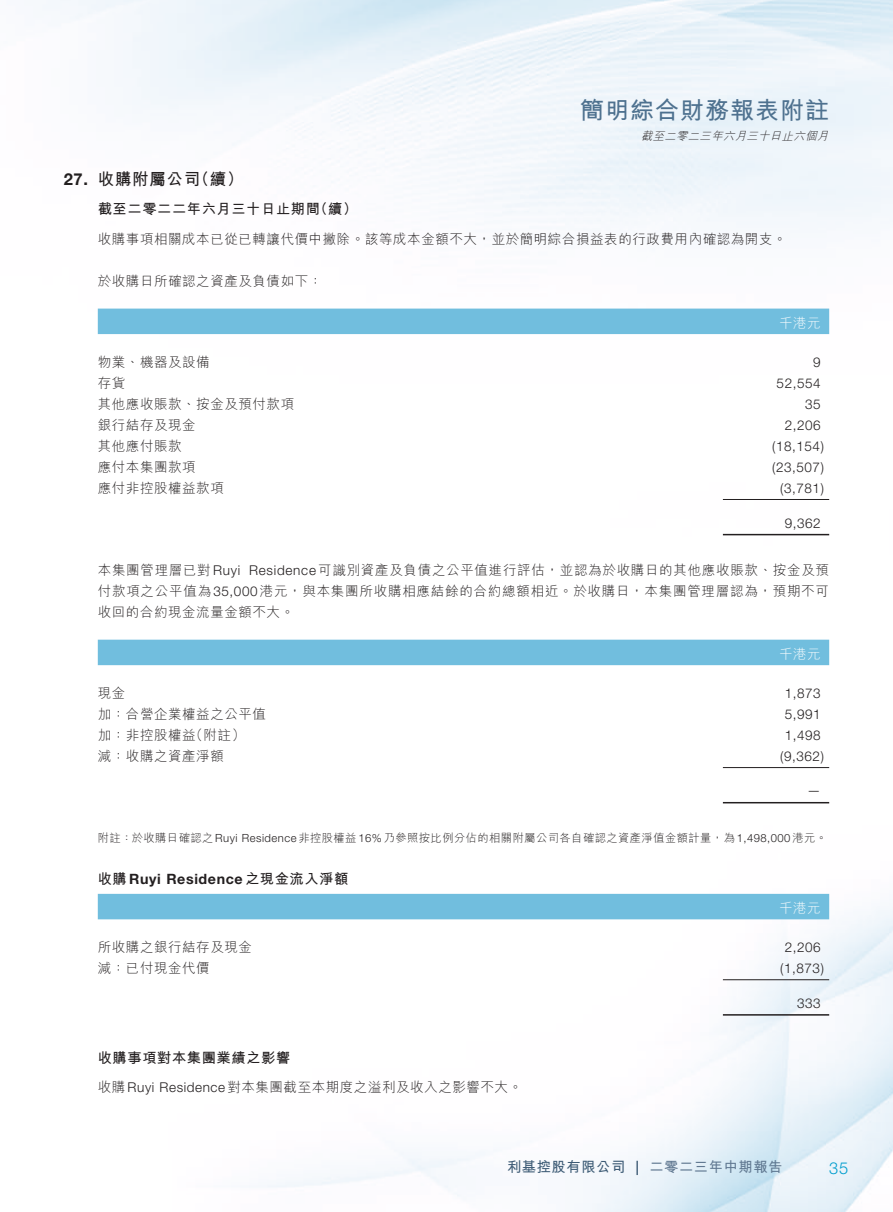
<style>
.page{position:relative;width:893px;height:1212px;background:#fff}
.page>*{position:absolute;margin:0;border:0;box-sizing:border-box;transform-origin:0 0}
.t1{font:700 24px "M Hei HK";letter-spacing:.04em;color:#4e718f}
._3__標題{font:700 16.5px "M Hei HK";letter-spacing:.04em;color:#231f20}
.t2{font:300 16.5px "Helvetica Neue LT Std";color:#009dcd}
._4__副標題{font:700 14.25px "M Hei HK";letter-spacing:.04em;color:#231f20}
._4__副標題-2{font:700 14.25px "Helvetica Neue LT Std";letter-spacing:.04em;color:#231f20}
.t3{font:700 14.25px "M Hei HK";letter-spacing:.04em;color:#607891}
._1__內文{font:300 13.5px/21px "M Hei HK";letter-spacing:.04em;color:#231f20;text-align:justify}
._1__內文-2{font:300 13.5px "Helvetica Neue LT Std";letter-spacing:.04em;color:#231f20}
._1__內文-3{font:300 13.5px "M Hei HK";letter-spacing:.04em;color:#fff}
._2__附註內文{font:300 11.25px "M Hei HK";letter-spacing:.04em;color:#231f20}
.t4{font:italic 300 11.25px "M Hei HK";color:#231f20}
.s1{font-family:"Helvetica Neue LT Std"}
.s2{font-family:"M Hei HK"}
.s3{color:#3d5b75}
.s4{font-family:"Helvetica Neue LT Std";font-weight:500;color:#3d5b75}
</style>
<div class="page">
<img style="left:43px;top:0;width:850px;height:1212px">
<div style="left:98px;top:309px;width:731px;height:25px;background:#71bede"></div>
<hr style="left:723px;top:499px;width:106px;height:1px;background:#231f20">
<hr style="left:723px;top:534px;width:106px;height:1px;background:#231f20">
<div style="left:98px;top:640px;width:731px;height:25px;background:#71bede"></div>
<hr style="left:723px;top:767px;width:106px;height:1px;background:#231f20">
<hr style="left:723px;top:802px;width:106px;height:1px;background:#231f20">
<div style="left:98px;top:894px;width:731px;height:25px;background:#71bede"></div>
<hr style="left:723px;top:979px;width:106px;height:1px;background:#231f20">
<hr style="left:723px;top:1014px;width:106px;height:1px;background:#231f20">
<h1 class="t1" style="left:580px;top:93px;width:251px">簡明綜合財務報表附註</h1>
<p class="t4" style="left:641px;top:130px;width:192px">截至二零二三年六月三十日止六個月</p>
<p class="_3__標題" style="left:64px;top:167px;width:181px"><span class="s1">27.</span> 收購附屬公司（續）</p>
<p class="_4__副標題" style="left:98px;top:199px;width:261px">截至二零二二年六月三十日止期間（續）</p>
<p class="_1__內文" style="left:98px;top:228px;width:690px">收購事項相關成本已從已轉讓代價中撇除。該等成本金額不大，並於簡明綜合損益表的行政費用內確認為開支。</p>
<p class="_1__內文" style="left:98px;top:270px;width:226px">於收購日所確認之資產及負債如下：</p>
<p class="_1__內文-3" style="left:779px;top:316px;width:43px">千港元</p>
<p class="_1__內文" style="left:98px;top:351px;width:113px">物業、機器及設備</p>
<p class="_1__內文-2" style="left:813px;top:354px;width:9px">9</p>
<p class="_1__內文" style="left:98px;top:372px;width:29px">存貨</p>
<p class="_1__內文-2" style="left:777px;top:375px;width:46px">52,554</p>
<p class="_1__內文" style="left:98px;top:393px;width:198px">其他應收賬款、按金及預付款項</p>
<p class="_1__內文-2" style="left:805px;top:396px;width:17px">35</p>
<p class="_1__內文" style="left:98px;top:414px;width:99px">銀行結存及現金</p>
<p class="_1__內文-2" style="left:785px;top:417px;width:38px">2,206</p>
<p class="_1__內文" style="left:98px;top:435px;width:85px">其他應付賬款</p>
<p class="_1__內文-2" style="left:772px;top:438px;width:53px">(18,154)</p>
<p class="_1__內文" style="left:98px;top:456px;width:99px">應付本集團款項</p>
<p class="_1__內文-2" style="left:772px;top:459px;width:53px">(23,507)</p>
<p class="_1__內文" style="left:98px;top:477px;width:128px">應付非控股權益款項</p>
<p class="_1__內文-2" style="left:780px;top:480px;width:45px">(3,781)</p>
<p class="_1__內文-2" style="left:785px;top:515px;width:38px">9,362</p>
<p class="_1__內文" style="left:98px;top:559px;width:733px">本集團管理層已對 <span class="s1">Ruyi Residence</span>可識別資產及負債之公平值進行評估，並認為於收購日的其他應收賬款、按金及預付款項之公平值為 <span class="s1">35,000</span>港元，與本集團所收購相應結餘的合約總額相近。於收購日，本集團管理層認為，預期不可收回的合約現金流量金額不大。</p>
<p class="_1__內文-3" style="left:779px;top:647px;width:43px">千港元</p>
<p class="_1__內文" style="left:98px;top:682px;width:29px">現金</p>
<p class="_1__內文-2" style="left:785px;top:685px;width:38px">1,873</p>
<p class="_1__內文" style="left:98px;top:703px;width:170px">加：合營企業權益之公平值</p>
<p class="_1__內文-2" style="left:785px;top:706px;width:38px">5,991</p>
<p class="_1__內文" style="left:98px;top:724px;width:149px">加：非控股權益（附註）</p>
<p class="_1__內文-2" style="left:785px;top:727px;width:38px">1,498</p>
<p class="_1__內文" style="left:98px;top:745px;width:128px">減：收購之資產淨額</p>
<p class="_1__內文-2" style="left:780px;top:748px;width:45px">(9,362)</p>
<p class="_1__內文-2" style="left:807px;top:782px;width:15px">—</p>
<p class="_2__附註內文" style="left:98px;top:832px;width:731px">附註：於收購日確認之<span class="s1">Ruyi Residence</span>非控股權益<span class="s1">16%</span>乃參照按比例分佔的相關附屬公司各自確認之資產淨值金額計量，為<span class="s1">1,498,000</span>港元。</p>
<p class="_4__副標題-2" style="left:98px;top:870px;width:252px"><span class="s2">收購</span>Ruyi Residence<span class="s2">之現金流入淨額</span></p>
<p class="_1__內文-3" style="left:779px;top:901px;width:43px">千港元</p>
<p class="_1__內文" style="left:98px;top:936px;width:156px">所收購之銀行結存及現金</p>
<p class="_1__內文-2" style="left:785px;top:939px;width:38px">2,206</p>
<p class="_1__內文" style="left:98px;top:957px;width:113px">減：已付現金代價</p>
<p class="_1__內文-2" style="left:780px;top:960px;width:45px">(1,873)</p>
<p class="_1__內文-2" style="left:797px;top:995px;width:25px">333</p>
<p class="_4__副標題" style="left:98px;top:1047px;width:194px">收購事項對本集團業績之影響</p>
<p class="_1__內文" style="left:98px;top:1076px;width:426px">收購<span class="s1">Ruyi Residence</span>對本集團截至本期度之溢利及收入之影響不大。</p>
<p class="t3" style="left:507px;top:1156px;width:277px"><span class="s3">利基控股有限公司</span> <span class="s4">|</span> 二零二三年中期報告</p>
<p class="t2" style="left:829px;top:1157px;width:21px">35</p>
</div>
